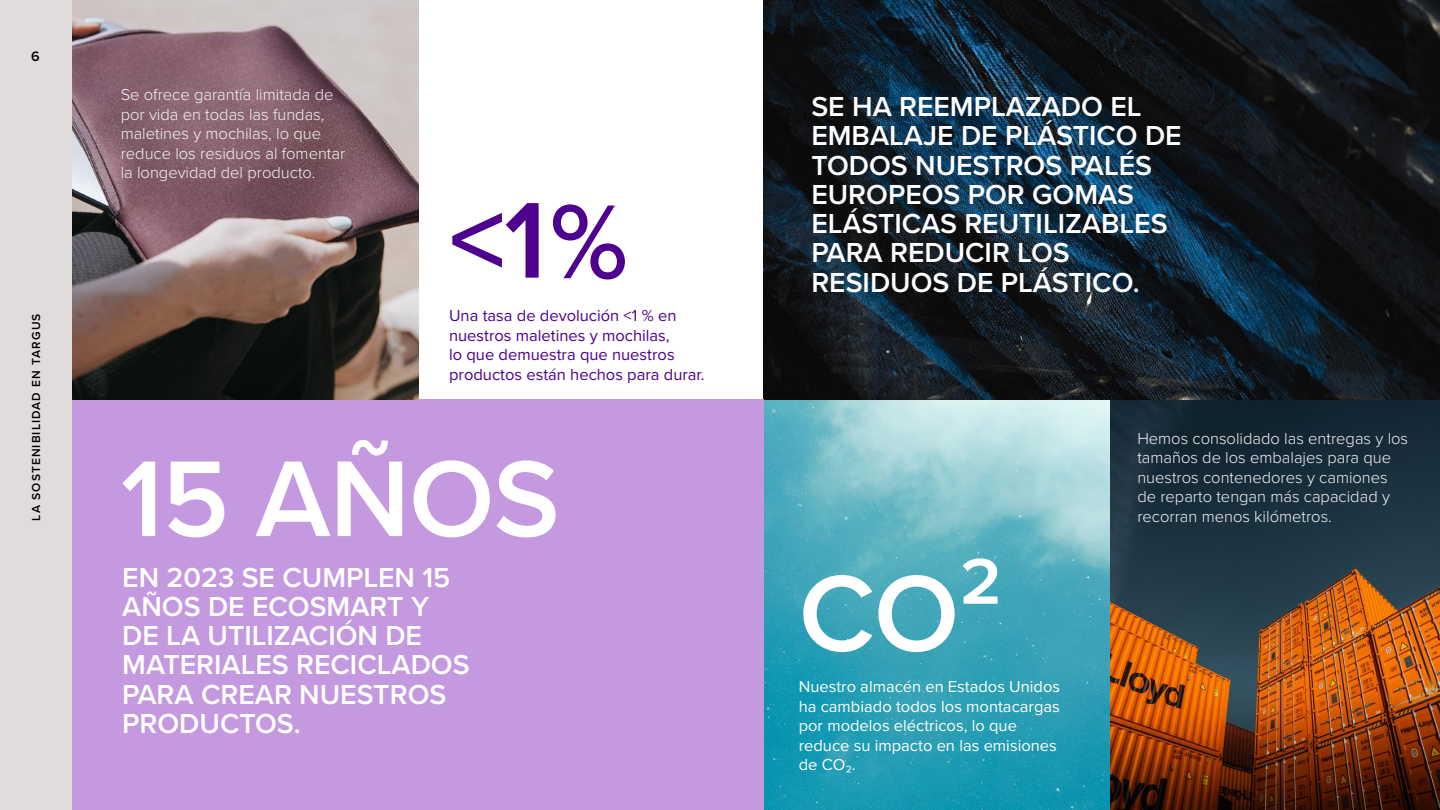
<style>
.page{position:relative;width:1440px;height:810px;background:#fff}
.page>*{position:absolute;margin:0;border:0;box-sizing:border-box;transform-origin:0 0}
.t1{font:600 111.75px "Proxima Nova";letter-spacing:-.01em;color:#fff}
.t2{font:600 111.75px "Proxima Nova";color:#4e008e}
.t3{font:600 28.5px/29.2px "Proxima Nova";color:#fff}
.t4{font:300 16.5px/19.5px "Proxima Nova";color:#f4f4f4}
.t5{font:16.5px/19.5px "Proxima Nova";color:#fff}
.t6{font:16.5px/19.5px "Proxima Nova";color:#4e008e}
.t7{font:600 14.25px "Proxima Nova";color:#000}
.t8{font:600 12px "Proxima Nova";letter-spacing:.09em;color:#000}
</style>
<div class="page">
<img style="left:764px;top:400px;width:346px;height:410px">
<img style="left:1110px;top:400px;width:330px;height:410px">
<img style="left:763px;top:0;width:677px;height:400px">
<div style="left:72px;top:400px;width:691px;height:410px;background:#c499df"></div>
<div style="left:0;top:0;width:72px;height:810px;background:#dfdcdb"></div>
<svg style="left:553px;top:204px;width:72px;height:76px"></svg>
<img style="left:72px;top:0;width:346px;height:400px">
<p class="t7" style="left:31px;top:45px;width:10px">6</p>
<p class="t8" style="left:27px;top:521px;width:209px;rotate:-90deg">LA SOSTENIBILIDAD EN TARGUS</p>
<p class="t4" style="left:121px;top:84px;width:226px">Se ofrece garantía limitada de por vida en todas las fundas, maletines y mochilas, lo que reduce los residuos al fomentar la longevidad del producto.</p>
<h1 class="t2" style="left:449px;top:157px;width:99px">&lt;1</h1>
<p class="t6" style="left:449px;top:305px;width:257px">Una tasa de devolución &lt;1 % en nuestros maletines y mochilas,<br>lo que demuestra que nuestros productos están hechos para durar.</p>
<h1 class="t1" style="left:121px;top:416px;width:441px">15 AÑOS</h1>
<h2 class="t3" style="left:122px;top:562px;width:349px">EN 2023 SE CUMPLEN 15<br>AÑOS DE ECOSMART Y<br>DE LA UTILIZACIÓN DE<br>MATERIALES RECICLADOS<br>PARA CREAR NUESTROS<br>PRODUCTOS.</h2>
<h2 class="t3" style="left:811px;top:91px;width:372px">SE HA REEMPLAZADO EL<br>EMBALAJE DE PLÁSTICO DE<br>TODOS NUESTROS PALÉS<br>EUROPEOS POR GOMAS<br>ELÁSTICAS REUTILIZABLES<br>PARA REDUCIR LOS<br>RESIDUOS DE PLÁSTICO.</h2>
<h1 class="t1" style="left:799px;top:530px;width:205px">CO²</h1>
<p class="t5" style="left:799px;top:676px;width:263px">Nuestro almacén en Estados Unidos ha cambiado todos los montacargas por modelos eléctricos, lo que reduce su impacto en las emisiones de CO₂.</p>
<p class="t4" style="left:1137px;top:427px;width:272px">Hemos consolidado las entregas y los tamaños de los embalajes para que nuestros contenedores y camiones de reparto tengan más capacidad y recorran menos kilómetros.</p>
</div>
